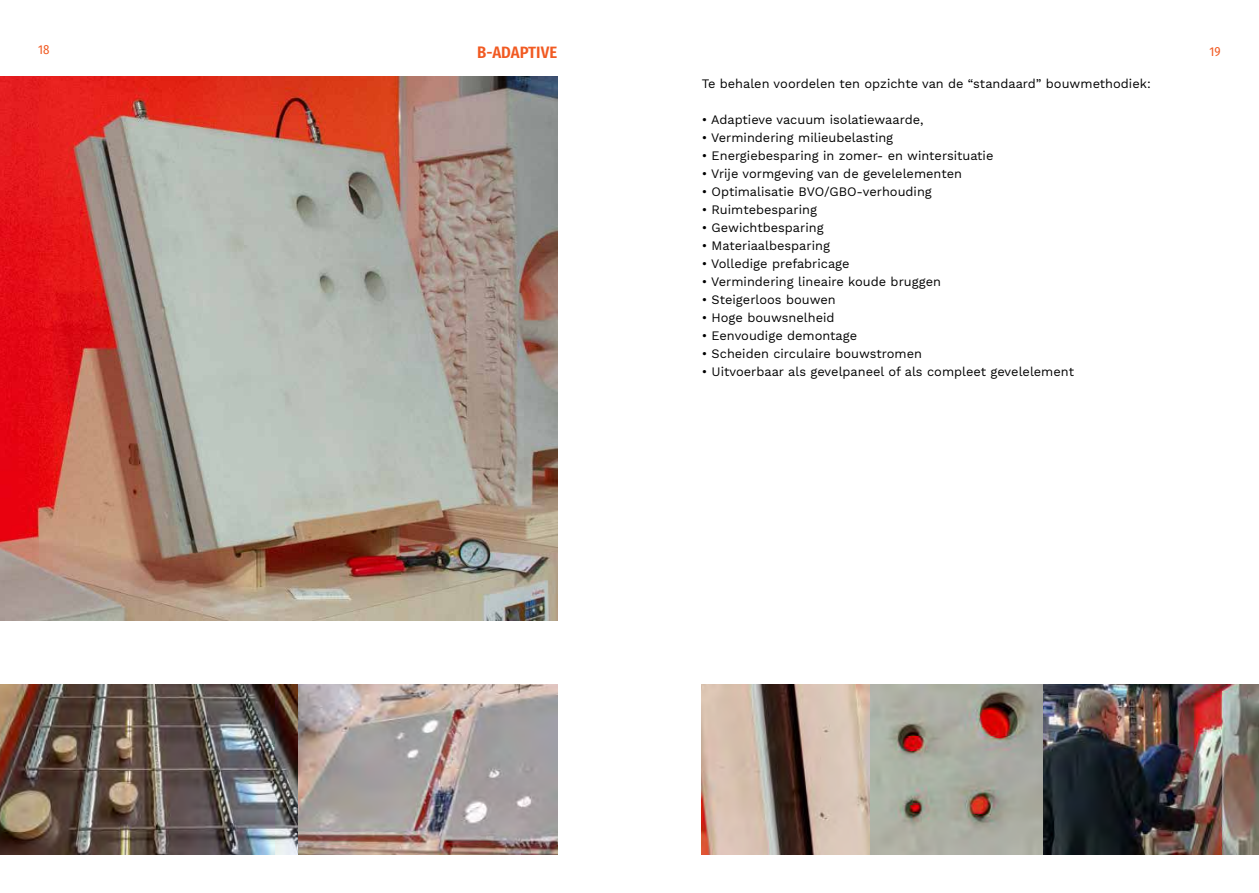
<style>
.page{position:relative;width:1259px;height:893px;background:#fff}
.page>*{position:absolute;margin:0;border:0;box-sizing:border-box;transform-origin:0 0}
.t1{font:600 16.5px "Fira Sans Condensed";color:#f15a22}
.t2{font:12.75px "Work Sans";color:#000}
.t3{font:12.75px "Fira Sans Condensed";color:#f15a22}
</style>
<div class="page">
<img style="left:0;top:77px;width:557px;height:544px">
<img style="left:870px;top:685px;width:389px;height:170px">
<img style="left:0;top:685px;width:557px;height:170px">
<img style="left:702px;top:685px;width:168px;height:170px">
<p class="t3" style="left:38px;top:40px;width:13px">18</p>
<p class="t3" style="left:1209px;top:41px;width:13px">19</p>
<p class="t2" style="left:702px;top:77px;width:450px">Te behalen voordelen ten opzichte van de “standaard” bouwmethodiek:</p>
<p class="t2" style="left:702px;top:113px;width:223px">• Adaptieve vacuum isolatiewaarde,</p>
<p class="t2" style="left:702px;top:131px;width:193px">• Vermindering milieubelasting</p>
<p class="t2" style="left:702px;top:149px;width:293px">• Energiebesparing in zomer- en wintersituatie</p>
<p class="t2" style="left:702px;top:167px;width:262px">• Vrije vormgeving van de gevelelementen</p>
<p class="t2" style="left:702px;top:185px;width:232px">• Optimalisatie BVO/GBO-verhouding</p>
<p class="t2" style="left:702px;top:203px;width:117px">• Ruimtebesparing</p>
<p class="t2" style="left:702px;top:221px;width:123px">• Gewichtbesparing</p>
<p class="t2" style="left:702px;top:239px;width:130px">• Materiaalbesparing</p>
<p class="t2" style="left:702px;top:257px;width:149px">• Volledige prefabricage</p>
<p class="t2" style="left:702px;top:275px;width:241px">• Vermindering lineaire koude bruggen</p>
<p class="t2" style="left:702px;top:293px;width:135px">• Steigerloos bouwen</p>
<p class="t2" style="left:702px;top:311px;width:134px">• Hoge bouwsnelheid</p>
<p class="t2" style="left:702px;top:329px;width:157px">• Eenvoudige demontage</p>
<p class="t2" style="left:702px;top:347px;width:222px">• Scheiden circulaire bouwstromen</p>
<p class="t2" style="left:702px;top:365px;width:374px">• Uitvoerbaar als gevelpaneel of als compleet gevelelement</p>
<p class="t1" style="left:477px;top:39px;width:81px">B-ADAPTIVE</p>
</div>
